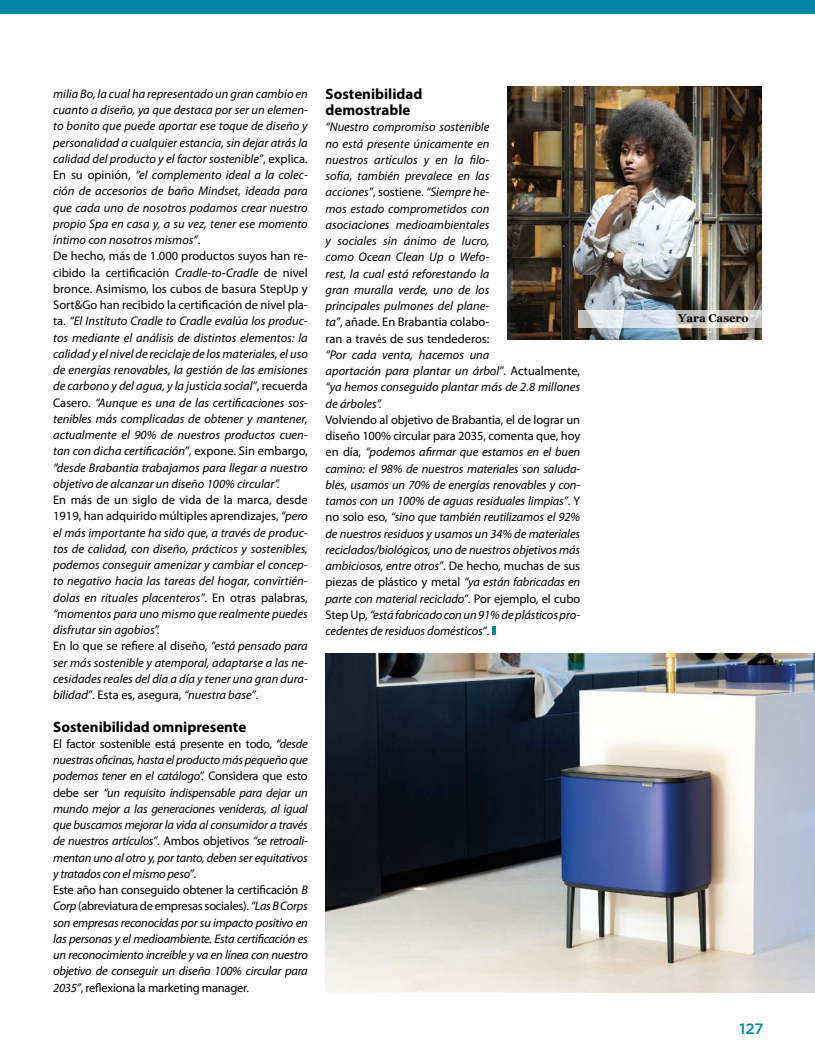
<style>
.page{position:relative;width:815px;height:1063px;background:#fff}
.page>*{position:absolute;margin:0;border:0;box-sizing:border-box;transform-origin:0 0}
.t1{font:700 15px/16.2px "Myriad Pro";color:#000}
.t2{font:500 15px "Gotham";color:#0087a8}
.t3{font:italic 12.5px/16.2px "Myriad Pro";color:#000}
.t4{font:italic 12.5px/16.2px "Myriad Pro";letter-spacing:-.02em;color:#000}
.t5{font:700 11.25px "Georgia";color:#000}
.s1{font-style:normal}
</style>
<div class="page">
<div style="left:0;top:0;width:815px;height:14px;background:#0087a8"></div>
<svg style="left:492px;top:627px;width:3px;height:8px"></svg>
<img style="left:507px;top:87px;width:255px;height:253px">
<svg style="left:578px;top:310px;width:184px;height:18px;background:#d4d7d8"></svg>
<img style="left:326px;top:653px;width:489px;height:339px">
<p class="t3" style="left:53px;top:85px;width:256px">milia Bo, la cual ha representado un gran cambio en cuanto a diseño, ya que destaca por ser un elemen&shy;to bonito que puede aportar ese toque de diseño y personalidad a cualquier estancia, sin dejar atrás la calidad del producto y el factor sostenible”<span class="s1">, explica.<br>En su opinión,</span> “el complemento ideal a la colec&shy;ción de accesorios de baño Mindset, ideada para que cada uno de nosotros podamos crear nuestro propio Spa en casa y, a su vez, tener ese momento íntimo con nosotros mismos”<span class="s1">.<br>De hecho, más de 1.000 productos suyos han re&shy;cibido la certificación</span> Cradle-to-Cradle <span class="s1">de nivel bronce. Asimismo, los cubos de basura StepUp y Sort&amp;Go han recibido la certificación de nivel pla&shy;ta.</span> “El Instituto Cradle to Cradle evalúa los produc&shy;tos mediante el análisis de distintos elementos: la calidad y el nivel de reciclaje de los materiales, el uso de energías renovables, la gestión de las emisiones de carbono y del agua, y la justicia social”<span class="s1">, recuerda Casero.</span> “Aunque es una de las certificaciones sos&shy;tenibles más complicadas de obtener y mantener, actualmente el 90% de nuestros productos cuen&shy;tan con dicha certificación”<span class="s1">, expone. Sin embargo, </span>“desde Brabantia trabajamos para llegar a nuestro objetivo de alcanzar un diseño 100% circular”.</p>
<p class="t3" style="left:53px;top:492px;width:256px"><span class="s1">En más de un siglo de vida de la marca, desde 1919, han adquirido múltiples aprendizajes,</span> “pero el más importante ha sido que, a través de produc&shy;tos de calidad, con diseño, prácticos y sostenibles, podemos conseguir amenizar y cambiar el concep&shy;to negativo hacia las tareas del hogar, convirtién&shy;dolas en rituales placenteros”<span class="s1">. En otras palabras, </span>“momentos para uno mismo que realmente puedes disfrutar sin agobios”.<br><span class="s1">En lo que se refiere al diseño,</span> “está pensado para ser más sostenible y atemporal, adaptarse a las ne&shy;cesidades reales del día a día y tener una gran dura&shy;bilidad”<span class="s1">. Esta es, asegura,</span> “nuestra base”<span class="s1">.</span></p>
<p class="t1" style="left:53px;top:718px;width:195px">Sostenibilidad omnipresente</p>
<p class="t4" style="left:53px;top:735px;width:256px"><span class="s1">El factor sostenible está presente en todo,</span> “desde nuestras oficinas, hasta el producto más pequeño que podemos tener en el catálogo”. <span class="s1">Considera que esto debe ser</span> “un requisito indispensable para dejar un mundo mejor a las generaciones venideras, al igual que buscamos mejorar la vida al consumidor a través de nuestros artículos”<span class="s1">. Ambos objetivos</span> “se retroali&shy;mentan uno al otro y, por tanto, deben ser equitativos y tratados con el mismo peso”<span class="s1">.<br>Este año han conseguido obtener la certificación</span> B Corp <span class="s1">(abreviatura de empresas sociales).</span> “Las B Corps son empresas reconocidas por su impacto positivo en las personas y el medioambiente. Esta certificación es un reconocimiento increíble y va en línea con nuestro objetivo de conseguir un diseño 100% circular para 2035”<span class="s1">, reflexiona la marketing manager</span>.</p>
<p class="t1" style="left:326px;top:85px;width:98px">Sostenibilidad demostrable</p>
<p class="t3" style="left:326px;top:119px;width:165px;text-align:justify">“Nuestro compromiso sostenible no está presente únicamente en nuestros artículos y en la filo&shy;sofía, también prevalece en las acciones”<span class="s1">, sostiene.</span> “Siempre he&shy;mos estado comprometidos con asociaciones medioambientales y sociales sin ánimo de lucro, como Ocean Clean Up o Wefo&shy;rest, la cual está reforestando la gran muralla verde, uno de los principales pulmones del plane&shy;ta”<span class="s1">, añade. En Brabantia colabo&shy;ran a través de sus tendederos:</span></p>
<p class="t3" style="left:326px;top:346px;width:256px">“Por cada venta, hacemos una<br>aportación para plantar un árbol”<span class="s1">. Actualmente, </span>“ya hemos conseguido plantar más de 2.8 millones de árboles”.</p>
<p class="t3" style="left:326px;top:411px;width:256px;text-align:justify"><span class="s1">Volviendo al objetivo de Brabantia, el de lograr un diseño 100% circular para 2035, comenta que, hoy en día,</span> “podemos afirmar que estamos en el buen camino: el 98% de nuestros materiales son saluda&shy;bles, usamos un 70% de energías renovables y con&shy;tamos con un 100% de aguas residuales limpias”<span class="s1">. Y no solo eso,</span> “sino que también reutilizamos el 92% de nuestros residuos y usamos un 34% de materiales reciclados/biológicos, uno de nuestros objetivos más ambiciosos, entre otros”<span class="s1">. De hecho, muchas de sus piezas de plástico y metal</span> “ya están fabricadas en parte con material reciclado”<span class="s1">. Por ejemplo, el cubo Step Up,</span> “está fabricado con un 91% de plásticos pro&shy;cedentes de residuos domésticos”<span class="s1">.</span></p>
<p class="t5" style="left:678px;top:310px;width:72px">Yara Casero</p>
<p class="t2" style="left:739px;top:1018px;width:26px">127</p>
</div>
